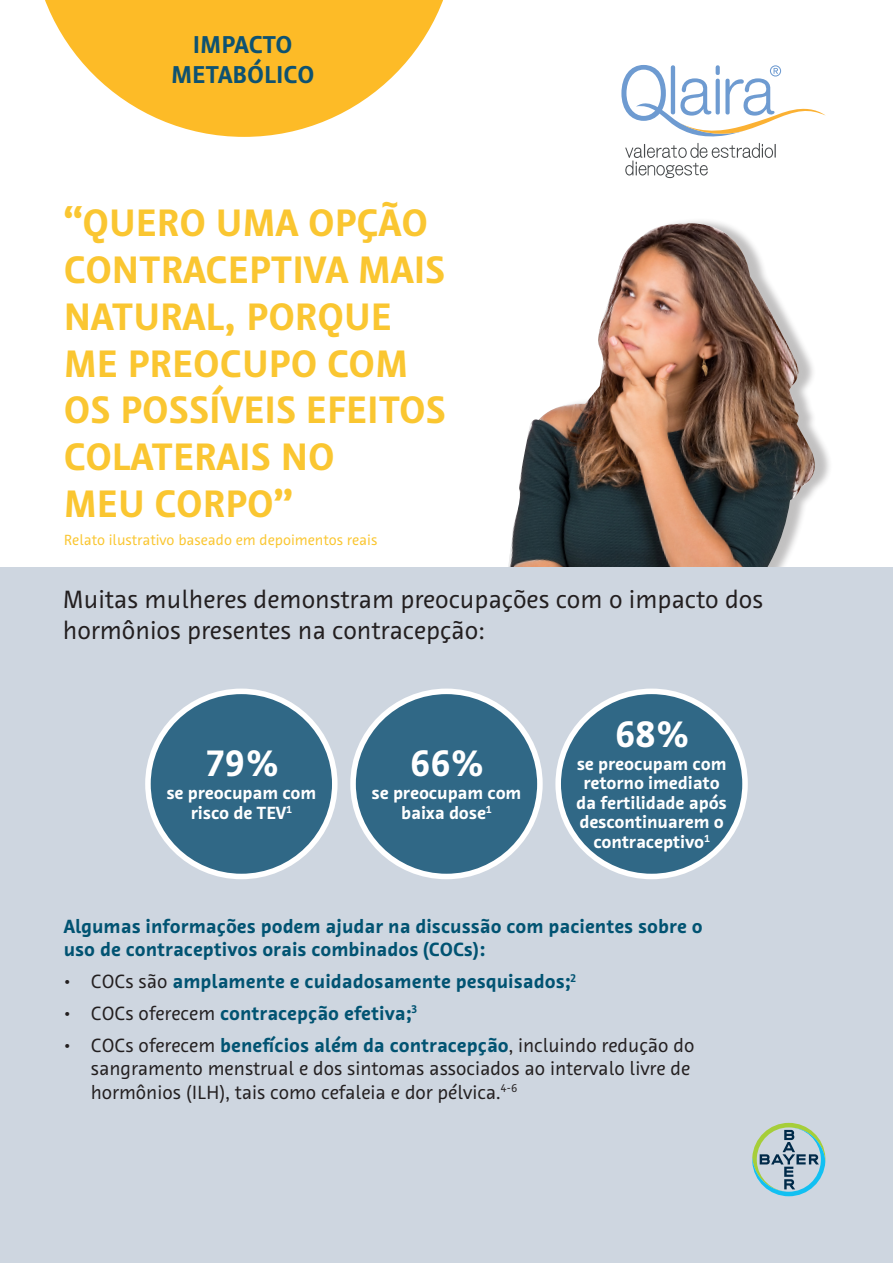
<style>
.page{position:relative;width:893px;height:1263px;background:#fff}
.page>*{position:absolute;margin:0;border:0;box-sizing:border-box;transform-origin:0 0}
.t1{font:700 39px/46.8px "Bayer Sans";color:#fac631}
.t2{font:700 37.5px "Bayer Sans";color:#fff}
.t3{font:25.5px/30.6px "Bayer Sans";color:#231f20}
.t4{font:700 24.9px/29.8px "Bayer Sans";color:#0e5271;text-align:center}
.t5{font:700 19.5px/23.4px "Bayer Sans";color:#015372}
.t6{font:19.5px/23.4px "Bayer Sans";color:#231f20}
.t7{font:700 18px/19.5px "Bayer Sans";letter-spacing:-.01em;color:#fff;text-align:center}
.t8{font:15px "Bayer Sans";color:#fac631}
.s1{font-weight:400;color:#231f20}
.s2{font-weight:700;color:#015372}
</style>
<div class="page">
<img style="left:508px;top:223px;width:318px;height:344px">
<div style="left:0;top:567px;width:893px;height:696px;background:#ced6e0"></div>
<svg style="left:45px;top:0;width:398px;height:137px"></svg>
<svg style="left:752px;top:1123px;width:73px;height:73px"></svg>
<svg style="left:621px;top:65px;width:205px;height:113px"></svg>
<div style="left:353px;top:691px;width:187px;height:185px;background:#306886;border-radius:50%"></div>
<div style="left:350px;top:689px;width:193px;height:190px;border:6px solid #fff;border-radius:50%"></div>
<div style="left:148px;top:691px;width:187px;height:185px;background:#306886;border-radius:50%"></div>
<div style="left:145px;top:689px;width:193px;height:190px;border:6px solid #fff;border-radius:50%"></div>
<div style="left:558px;top:691px;width:187px;height:185px;background:#306886;border-radius:50%"></div>
<div style="left:555px;top:689px;width:193px;height:190px;border:6px solid #fff;border-radius:50%"></div>
<p class="t4" style="left:171px;top:30px;width:145px">IMPACTO<br>METABÓLICO</p>
<p class="t1" style="left:64px;top:200px;width:383px">“QUERO UMA OPÇÃO<br>CONTRACEPTIVA MAIS<br>NATURAL, PORQUE</p>
<p class="t1" style="left:64px;top:340px;width:384px">ME PREOCUPO COM<br>OS POSSÍVEIS EFEITOS<br>COLATERAIS NO</p>
<p class="t1" style="left:64px;top:480px;width:230px">MEU CORPO”</p>
<p class="t8" style="left:64px;top:530px;width:315px">Relato ilustrativo baseado em depoimentos reais</p>
<p class="t3" style="left:63px;top:584px;width:702px">Muitas mulheres demonstram preocupações com o impacto dos hormônios presentes na contracepção:</p>
<p class="t2" style="left:615px;top:709px;width:75px">68%</p>
<p class="t2" style="left:205px;top:739px;width:75px">79%</p>
<p class="t7" style="left:576px;top:754px;width:152px">se preocupam com retorno imediato da fertilidade após descontinuarem o contraceptivo<sup>1</sup></p>
<p class="t2" style="left:410px;top:739px;width:75px">66%</p>
<p class="t7" style="left:166px;top:783px;width:151px">se preocupam com risco de TEV<sup>1</sup></p>
<p class="t7" style="left:372px;top:783px;width:151px">se preocupam com baixa dose<sup>1</sup></p>
<p class="t5" style="left:64px;top:914px;width:640px">Algumas informações podem ajudar na discussão com pacientes sobre o uso de contraceptivos orais combinados (COCs):</p>
<p class="t5" style="left:64px;top:970px;width:514px"><span class="s1">• COCs são</span> amplamente e cuidadosamente pesquisados;<sup>2</sup></p>
<p class="t5" style="left:64px;top:1002px;width:355px"><span class="s1">• COCs oferecem</span> contracepção efetiva;<sup>3</sup></p>
<p class="t6" style="left:91px;top:1033px;width:605px;text-indent:-27px">• COCs oferecem <span class="s2">benefícios além da contracepção</span>, incluindo redução do sangramento menstrual e dos sintomas associados ao intervalo livre de hormônios (ILH), tais como cefaleia e dor pélvica.<sup>4-6</sup></p>
</div>
